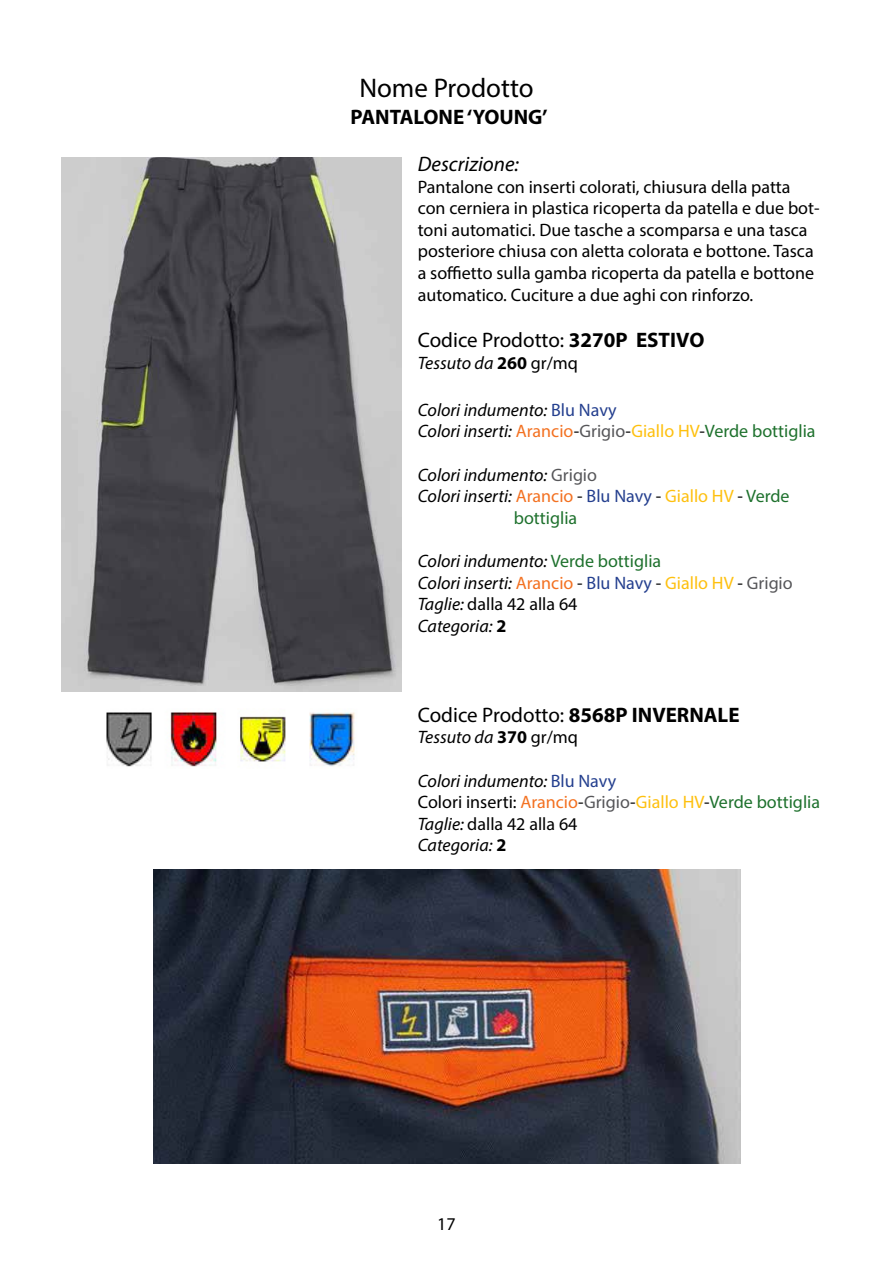
<style>
.page{position:relative;width:893px;height:1263px;background:#fff}
.page>*{position:absolute;margin:0;border:0;box-sizing:border-box;transform-origin:0 0}
.t1{font:27px "Myriad Pro";color:#000}
.t2{font:21px "Myriad Pro";color:#000}
.t3{font:700 21px "Myriad Pro";color:#000}
.t4{font:italic 21px "Myriad Pro";color:#000}
.t5{font:italic 18px/21.6px "Myriad Pro";color:#000}
.t6{font:18px/21.6px "Myriad Pro";color:#000}
.t7{font:18px "Myriad Pro";color:#1e712d}
.s1{font-weight:700}
.s2{font-weight:700;font-style:normal}
.s3{font-style:normal}
.s4{font-style:normal;color:#25408f}
.s5{font-style:normal;color:#f37121}
.s6{font-style:normal;color:#565659}
.s7{font-style:normal;color:#fec00f}
.s8{font-style:normal;color:#1e712d}
</style>
<div class="page">
<img style="left:153px;top:870px;width:588px;height:293px">
<img style="left:61px;top:157px;width:341px;height:534px">
<img style="left:106px;top:712px;width:249px;height:55px">
<h1 class="t1" style="left:359px;top:71px;width:176px">Nome Prodotto</h1>
<p class="t3" style="left:351px;top:103px;width:199px">PANTALONE ‘YOUNG’</p>
<p class="t4" style="left:418px;top:151px;width:103px">Descrizione:</p>
<p class="t6" style="left:418px;top:175px;width:403px">Pantalone con inserti colorati, chiusura della patta con cerniera in plastica ricoperta da patella e due bot&shy;toni automatici. Due tasche a scomparsa e una tasca posteriore chiusa con aletta colorata e bottone. Tasca a soffietto sulla gamba ricoperta da patella e bottone automatico. Cuciture a due aghi con rinforzo.</p>
<p class="t2" style="left:418px;top:327px;width:288px">Codice Prodotto: <span class="s1">3270P ESTIVO</span></p>
<p class="t5" style="left:418px;top:352px;width:162px">Tessuto da <span class="s2">260</span> <span class="s3">gr/mq</span></p>
<p class="t5" style="left:418px;top:399px;width:399px">Colori indumento: <span class="s4">Blu Navy<br></span>Colori inserti: <span class="s5">Arancio</span><span class="s3">-</span><span class="s6">Grigio</span><span class="s3">-</span><span class="s7">Giallo HV</span><span class="s3">-</span><span class="s8">Verde bottiglia</span></p>
<p class="t5" style="left:418px;top:463px;width:181px">Colori indumento: <span class="s6">Grigio</span></p>
<p class="t5" style="left:418px;top:485px;width:373px">Colori inserti: <span class="s5">Arancio</span> <span class="s3">-</span> <span class="s4">Blu Navy</span> <span class="s3">-</span> <span class="s7">Giallo HV</span> <span class="s3">-</span> <span class="s8">Verde</span></p>
<p class="t7" style="left:514px;top:507px;width:65px">bottiglia</p>
<p class="t5" style="left:418px;top:550px;width:376px">Colori indumento: <span class="s8">Verde bottiglia<br></span>Colori inserti: <span class="s5">Arancio</span> <span class="s3">-</span> <span class="s4">Blu Navy</span> <span class="s3">-</span> <span class="s7">Giallo HV</span> <span class="s3">-</span> <span class="s6">Grigio<br></span>Taglie: <span class="s3">dalla 42 alla 64<br></span>Categoria: <span class="s2">2</span></p>
<p class="t2" style="left:418px;top:702px;width:323px">Codice Prodotto: <span class="s1">8568P INVERNALE</span></p>
<p class="t5" style="left:418px;top:726px;width:162px">Tessuto da <span class="s2">370</span> <span class="s3">gr/mq</span></p>
<p class="t5" style="left:418px;top:769px;width:404px">Colori indumento: <span class="s4">Blu Navy<br></span><span class="s3">Colori inserti:</span> <span class="s5">Arancio</span><span class="s3">-</span><span class="s6">Grigio</span><span class="s3">-</span><span class="s7">Giallo HV</span><span class="s3">-</span><span class="s8">Verde bottiglia<br></span>Taglie: <span class="s3">dalla 42 alla 64<br></span>Categoria: <span class="s2">2</span></p>
<p class="t6" style="left:437px;top:1212px;width:20px">17</p>
</div>
